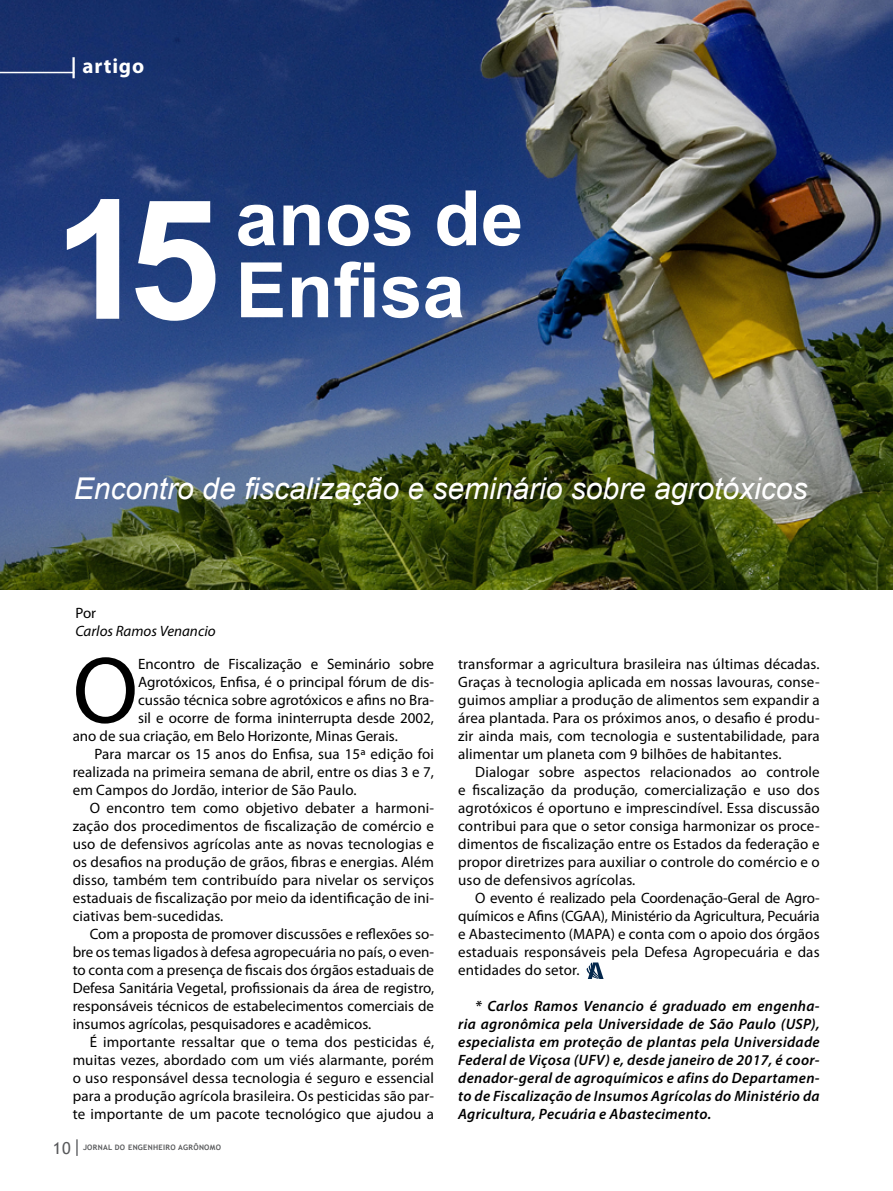
<style>
.page{position:relative;width:893px;height:1191px;background:#fff}
.page>*{position:absolute;margin:0;border:0;box-sizing:border-box;transform-origin:0 0}
.t1{font:700 166.5px "Arial";color:#fff}
.t2{font:95.1px "Myriad Pro";color:#000}
.t3{font:700 76.5px/72px "Arial";color:#fff}
.t4{font:italic 30px "Arial";color:#fff}
.t5{font:700 21px "Myriad Pro";color:#fff}
.t6{font:15px/18px "Myriad Pro";letter-spacing:.01em;color:#000;text-align:justify}
.t7{font:italic 600 15px/18px "Myriad Pro";letter-spacing:.02em;color:#000;text-align:justify}
.t8{font:italic 15px "Myriad Pro";color:#000}
.t9{font:700 7.5px "Trebuchet MS";letter-spacing:.04em;color:#58595b}
.s1{font-weight:400;font-size:16.5px}
</style>
<div class="page">
<img style="left:0;top:0;width:893px;height:589px">
<hr style="left:0;top:72px;width:74px;height:1px;background:#fff">
<svg style="left:586px;top:962px;width:18px;height:17px"></svg>
<svg style="left:77px;top:1139px;width:1px;height:16px"></svg>
<h3 class="t5" style="left:71px;top:52px;width:75px">| artigo</h3>
<h1 class="t1" style="left:54px;top:149px;width:168px">15</h1>
<h3 class="t3" style="left:235px;top:185px;width:289px">anos de<br>Enfisa</h3>
<h3 class="t4" style="left:74px;top:469px;width:735px">Encontro de fiscalização e seminário sobre agrotóxicos</h3>
<p class="t6" style="left:75px;top:604px;width:22px">Por</p>
<p class="t8" style="left:75px;top:622px;width:142px">Carlos Ramos Venancio</p>
<h2 class="t2" style="left:73px;top:632px;width:67px">O</h2>
<p class="t6" style="left:138px;top:654px;width:297px">Encontro de Fiscalização e Seminário sobre</p>
<p class="t6" style="left:138px;top:672px;width:297px">Agrotóxicos, Enfisa, é o principal fórum de dis-</p>
<p class="t6" style="left:138px;top:690px;width:297px">cussão técnica sobre agrotóxicos e afins no Bra-</p>
<p class="t6" style="left:138px;top:708px;width:297px">sil e ocorre de forma ininterrupta desde 2002,</p>
<p class="t6" style="left:73px;top:726px;width:327px">ano de sua criação, em Belo Horizonte, Minas Gerais.</p>
<p class="t6" style="left:94px;top:744px;width:341px">Para marcar os 15 anos do Enfisa, sua 15ª edição foi</p>
<p class="t6" style="left:73px;top:762px;width:363px">realizada na primeira semana de abril, entre os dias 3 e 7,</p>
<p class="t6" style="left:73px;top:780px;width:285px">em Campos do Jordão, interior de São Paulo.</p>
<p class="t6" style="left:90px;top:798px;width:346px">O encontro tem como objetivo debater a harmoni-</p>
<p class="t6" style="left:73px;top:816px;width:363px">zação dos procedimentos de fiscalização de comércio e</p>
<p class="t6" style="left:73px;top:834px;width:363px">uso de defensivos agrícolas ante as novas tecnologias e</p>
<p class="t6" style="left:73px;top:852px;width:363px">os desafios na produção de grãos, fibras e energias. Além</p>
<p class="t6" style="left:73px;top:870px;width:363px">disso, também tem contribuído para nivelar os serviços</p>
<p class="t6" style="left:73px;top:888px;width:363px">estaduais de fiscalização por meio da identificação de ini-</p>
<p class="t6" style="left:73px;top:906px;width:152px">ciativas bem-sucedidas.</p>
<p class="t6" style="left:90px;top:924px;width:346px">Com a proposta de promover discussões e reflexões so-</p>
<p class="t6" style="left:73px;top:942px;width:363px">bre os temas ligados à defesa agropecuária no país, o even-</p>
<p class="t6" style="left:73px;top:960px;width:363px">to conta com a presença de fiscais dos órgãos estaduais de</p>
<p class="t6" style="left:73px;top:978px;width:363px">Defesa Sanitária Vegetal, profissionais da área de registro,</p>
<p class="t6" style="left:73px;top:996px;width:363px">responsáveis técnicos de estabelecimentos comerciais de</p>
<p class="t6" style="left:73px;top:1014px;width:300px">insumos agrícolas, pesquisadores e acadêmicos.</p>
<p class="t6" style="left:90px;top:1032px;width:346px">É importante ressaltar que o tema dos pesticidas é,</p>
<p class="t6" style="left:73px;top:1050px;width:363px">muitas vezes, abordado com um viés alarmante, porém</p>
<p class="t6" style="left:73px;top:1068px;width:363px">o uso responsável dessa tecnologia é seguro e essencial</p>
<p class="t6" style="left:73px;top:1086px;width:363px">para a produção agrícola brasileira. Os pesticidas são par-</p>
<p class="t6" style="left:73px;top:1104px;width:363px">te importante de um pacote tecnológico que ajudou a</p>
<p class="t9" style="left:53px;top:1143px;width:170px"><span class="s1">10</span> JORNAL DO ENGENHEIRO AGRÔNOMO</p>
<p class="t6" style="left:458px;top:654px;width:363px">transformar a agricultura brasileira nas últimas décadas.<br>Graças à tecnologia aplicada em nossas lavouras, conse&shy;guimos ampliar a produção de alimentos sem expandir a área plantada. Para os próximos anos, o desafio é produ&shy;zir ainda mais, com tecnologia e sustentabilidade, para alimentar um planeta com 9 bilhões de habitantes.</p>
<p class="t6" style="left:458px;top:762px;width:363px;text-indent:17px">Dialogar sobre aspectos relacionados ao controle e fiscalização da produção, comercialização e uso dos agrotóxicos é oportuno e imprescindível. Essa discussão contribui para que o setor consiga harmonizar os proce&shy;dimentos de fiscalização entre os Estados da federação e propor diretrizes para auxiliar o controle do comércio e o uso de defensivos agrícolas.</p>
<p class="t6" style="left:458px;top:888px;width:363px;text-indent:17px">O evento é realizado pela Coordenação-Geral de Agro&shy;químicos e Afins (CGAA), Ministério da Agricultura, Pecuária e Abastecimento (MAPA) e conta com o apoio dos órgãos estaduais responsáveis pela Defesa Agropecuária e das entidades do setor.</p>
<p class="t7" style="left:458px;top:996px;width:363px;text-indent:17px">* Carlos Ramos Venancio é graduado em engenha&shy;ria agronômica pela Universidade de São Paulo (USP), especialista em proteção de plantas pela Universidade Federal de Viçosa (UFV) e, desde janeiro de 2017, é coor&shy;denador-geral de agroquímicos e afins do Departamen&shy;to de Fiscalização de Insumos Agrícolas do Ministério da Agricultura, Pecuária e Abastecimento.</p>
</div>
